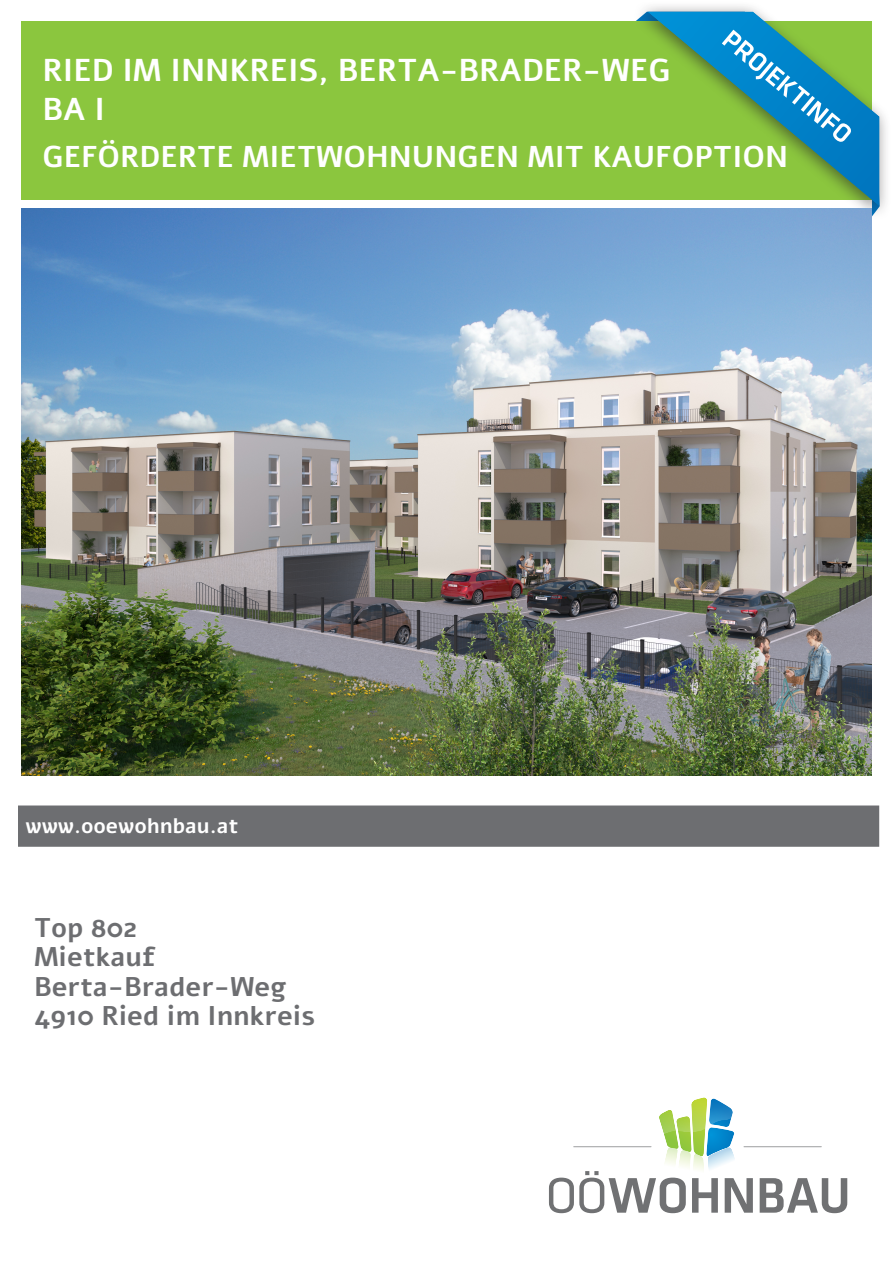
<style>
.page{position:relative;width:893px;height:1263px;background:#fff}
.page>*{position:absolute;margin:0;border:0;box-sizing:border-box;transform-origin:0 0}
.t1{font:700 31.5px/39.3px "Alef";color:#fff}
.t2{font:700 30px "Alef";color:#fff}
.t3{font:700 27px/29.5px "Alef";color:#6d6e71}
.t4{font:700 21px "Alef";color:#fff}
</style>
<div class="page">
<div style="left:21px;top:21px;width:851px;height:178px;background:#8bc63e"></div>
<hr style="left:744px;top:1146px;width:77px;height:1px;background:#9d9ea0">
<svg style="left:760px;top:1178px;width:87px;height:35px"></svg>
<svg style="left:549px;top:1097px;width:204px;height:116px"></svg>
<div style="left:633px;top:1px;width:258px;height:221px;background:#231f20;opacity:.55"></div>
<svg style="left:614px;top:12px;width:266px;height:210px"></svg>
<div style="left:26px;top:813px;width:846px;height:26px;background:#6d6e71"></div>
<div style="left:18px;top:805px;width:861px;height:42px;border:8px solid #6d6e71"></div>
<img style="left:21px;top:208px;width:851px;height:567px">
<div style="left:26px;top:813px;width:212px;height:26px;background:#6d6e71"></div>
<p class="t1" style="left:43px;top:51px;width:630px">RIED IM INNKREIS, BERTA-BRADER-WEG<br>BA I</p>
<p class="t2" style="left:43px;top:137px;width:747px">GEFÖRDERTE MIETWOHNUNGEN MIT KAUFOPTION</p>
<p class="t4" style="left:26px;top:812px;width:214px">www.ooewohnbau.at</p>
<p class="t3" style="left:34px;top:913px;width:283px">Top 802<br>Mietkauf<br>Berta-Brader-Weg<br>4910 Ried im Innkreis</p>
</div>
